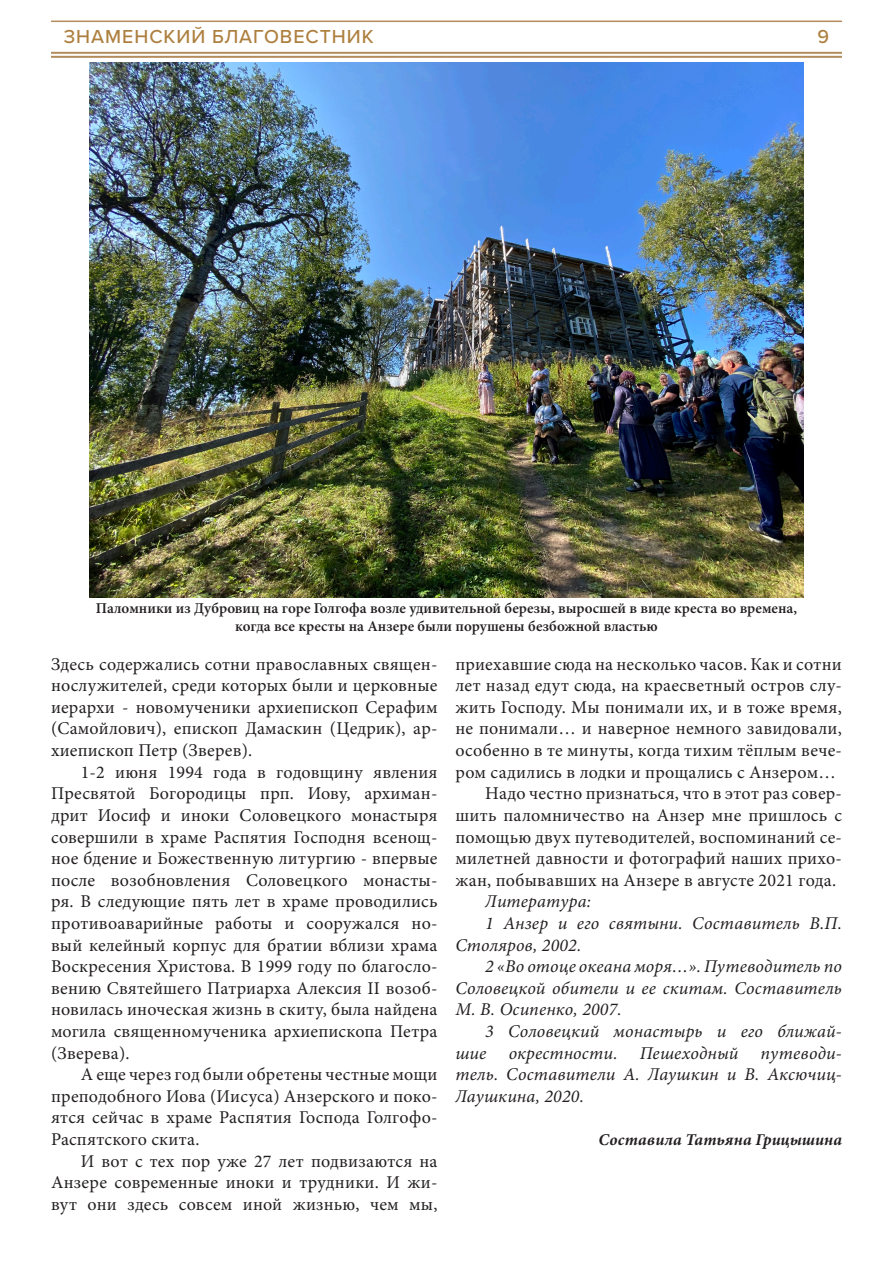
<style>
.page{position:relative;width:893px;height:1263px;background:#fff}
.page>*{position:absolute;margin:0;border:0;box-sizing:border-box;transform-origin:0 0}
.t1{font:500 19.5px "Proxima Nova";letter-spacing:.05em;color:#ad7f3e}
.t2{font:18px/21.6px "Minion Pro";letter-spacing:.01em;color:#231f20;text-align:justify}
.t3{font:italic 18px "Minion Pro";letter-spacing:.01em;color:#231f20}
.t4{font:italic 700 16.5px "Minion Pro";letter-spacing:.01em;color:#231f20}
.t5{font:600 15px/18px "Minion Pro";color:#231f20;text-align:center}
</style>
<div class="page">
<hr style="left:51px;top:21px;width:791px;height:1px;background:#b38c5c">
<hr style="left:51px;top:52px;width:791px;height:2px;background:#b38c5c">
<hr style="left:51px;top:56px;width:791px;height:2px;background:#b38c5c">
<img style="left:90px;top:62px;width:713px;height:535px">
<p class="t1" style="left:64px;top:22px;width:311px">ЗНАМЕНСКИЙ БЛАГОВЕСТНИК</p>
<p class="t1" style="left:818px;top:22px;width:13px">9</p>
<p class="t5" style="left:96px;top:599px;width:703px">Паломники из Дубровиц на горе Голгофа возле удивительной березы, выросшей в виде креста во времена, когда все кресты на Анзере были порушены безбожной властью</p>
<p class="t2" style="left:51px;top:653px;width:388px">Здесь содержались сотни православных священ&shy;нослужителей, среди которых были и церковные иерархи - новомученики архиепископ Серафим (Самойлович), епископ Дамаскин (Цедрик), ар&shy;хиепископ Петр (Зверев).</p>
<p class="t2" style="left:51px;top:761px;width:388px;text-indent:30px">1-2 июня 1994 года в годовщину явления Пресвятой Богородицы прп. Иову, архиман&shy;дрит Иосиф и иноки Соловецкого монастыря совершили в храме Распятия Господня всенощ&shy;ное бдение и Божественную литургию - впервые после возобновления Соловецкого монасты&shy;ря. В следующие пять лет в храме проводились противоаварийные работы и сооружался но&shy;вый келейный корпус для братии вблизи храма Воскресения Христова. В 1999 году по благосло&shy;вению Святейшего Патриарха Алексия II возоб&shy;новилась иноческая жизнь в скиту, была найдена могила священномученика архиепископа Петра (Зверева).</p>
<p class="t2" style="left:51px;top:1064px;width:388px;text-indent:30px">А еще через год были обретены честные мощи преподобного Иова (Иисуса) Анзерского и поко&shy;ятся сейчас в храме Распятия Господа Голгофо-Распятского скита.</p>
<p class="t2" style="left:51px;top:1150px;width:388px;text-indent:30px">И вот с тех пор уже 27 лет подвизаются на Анзере современные иноки и трудники. И жи&shy;вут они здесь совсем иной жизнью, чем мы,</p>
<p class="t2" style="left:455px;top:653px;width:388px">приехавшие сюда на несколько часов. Как и сотни</p>
<p class="t2" style="left:455px;top:675px;width:388px">лет назад едут сюда, на краесветный остров слу-</p>
<p class="t2" style="left:455px;top:696px;width:388px">жить Господу. Мы понимали их, и в тоже время,</p>
<p class="t2" style="left:455px;top:718px;width:388px">не понимали… и наверное немного завидовали,</p>
<p class="t2" style="left:455px;top:740px;width:388px">особенно в те минуты, когда тихим тёплым вече-</p>
<p class="t2" style="left:455px;top:761px;width:382px">ром садились в лодки и прощались с Анзером…</p>
<p class="t2" style="left:485px;top:783px;width:358px">Надо честно признаться, что в этот раз совер-</p>
<p class="t2" style="left:455px;top:804px;width:388px">шить паломничество на Анзер мне пришлось с</p>
<p class="t2" style="left:455px;top:826px;width:388px">помощью двух путеводителей, воспоминаний се-</p>
<p class="t2" style="left:455px;top:848px;width:388px">милетней давности и фотографий наших прихо-</p>
<p class="t2" style="left:455px;top:869px;width:382px">жан, побывавших на Анзере в августе 2021 года.</p>
<p class="t3" style="left:485px;top:889px;width:107px">Литература:</p>
<p class="t3" style="left:485px;top:911px;width:358px">1 Анзер и его святыни. Составитель В.П.</p>
<p class="t3" style="left:455px;top:932px;width:127px">Столяров, 2002.</p>
<p class="t3" style="left:485px;top:954px;width:358px">2 «Во отоце океана моря…». Путеводитель по</p>
<p class="t3" style="left:455px;top:976px;width:388px">Соловецкой обители и ее скитам. Составитель</p>
<p class="t3" style="left:455px;top:997px;width:168px">М. В. Осипенко, 2007.</p>
<p class="t3" style="left:485px;top:1019px;width:358px">3 Соловецкий монастырь и его ближай-</p>
<p class="t3" style="left:455px;top:1040px;width:388px">шие окрестности. Пешеходный путеводи-</p>
<p class="t3" style="left:455px;top:1062px;width:388px">тель. Составители А. Лаушкин и В. Аксючиц-</p>
<p class="t3" style="left:455px;top:1084px;width:130px">Лаушкина, 2020.</p>
<p class="t4" style="left:598px;top:1128px;width:245px">Составила Татьяна Грицышина</p>
</div>
